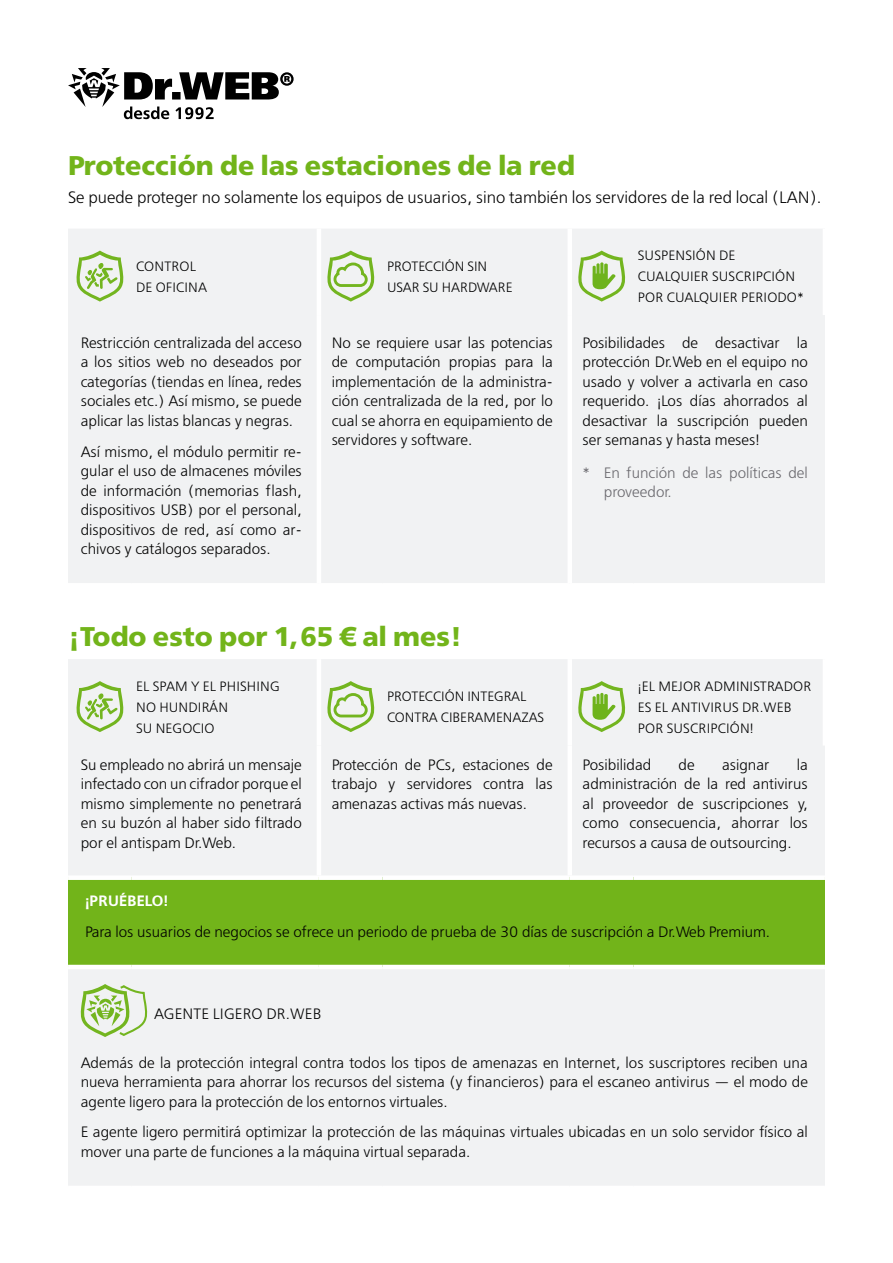
<style>
.page{position:relative;width:893px;height:1263px;background:#fff}
.page>*{position:absolute;margin:0;border:0;box-sizing:border-box;transform-origin:0 0}
.t1{font:700 27px "Free Set";color:#72b41a}
.t2{font:300 16.5px "Free Set";color:#000}
.t3{font:300 15px/19.5px "Free Set";color:#000;text-align:justify}
.t4{font:300 15px/19.5px "Free Set";color:#68676c}
.t5{font:600 15px "Free Set";letter-spacing:.01em;color:#fff}
.t6{font:300 13.5px/21px "Free Set";letter-spacing:.01em;color:#000}
</style>
<div class="page">
<svg style="left:68px;top:68px;width:226px;height:51px"></svg>
<div style="left:68px;top:229px;width:757px;height:354px;background:#f1f2f3"></div>
<hr style="left:317px;top:229px;width:4px;height:86px;background:#fff">
<hr style="left:568px;top:229px;width:4px;height:86px;background:#fff">
<hr style="left:823px;top:229px;width:4px;height:86px;background:#fff">
<hr style="left:317px;top:315px;width:4px;height:268px;background:#fff">
<hr style="left:568px;top:315px;width:4px;height:268px;background:#fff">
<svg style="left:75px;top:251px;width:49px;height:51px"></svg>
<svg style="left:326px;top:251px;width:49px;height:51px"></svg>
<svg style="left:577px;top:251px;width:49px;height:51px"></svg>
<div style="left:68px;top:659px;width:757px;height:527px;background:#f1f2f3"></div>
<div style="left:68px;top:878px;width:757px;height:89px;background:#72b41a"></div>
<div style="left:68px;top:875px;width:64px;height:5px;background:#fff"></div>
<div style="left:132px;top:875px;width:187px;height:5px;background:#fff"></div>
<div style="left:319px;top:875px;width:64px;height:5px;background:#fff"></div>
<div style="left:383px;top:875px;width:187px;height:5px;background:#fff"></div>
<div style="left:570px;top:875px;width:64px;height:5px;background:#fff"></div>
<div style="left:634px;top:875px;width:191px;height:5px;background:#fff"></div>
<hr style="left:68px;top:965px;width:64px;height:4px;background:#fff">
<hr style="left:132px;top:965px;width:187px;height:4px;background:#fff">
<hr style="left:319px;top:965px;width:64px;height:4px;background:#fff">
<hr style="left:383px;top:965px;width:187px;height:4px;background:#fff">
<hr style="left:570px;top:965px;width:64px;height:4px;background:#fff">
<hr style="left:634px;top:965px;width:191px;height:4px;background:#fff">
<hr style="left:317px;top:659px;width:4px;height:86px;background:#fff">
<hr style="left:568px;top:659px;width:4px;height:86px;background:#fff">
<hr style="left:823px;top:659px;width:4px;height:86px;background:#fff">
<hr style="left:317px;top:745px;width:4px;height:130px;background:#fff">
<hr style="left:568px;top:745px;width:4px;height:130px;background:#fff">
<svg style="left:75px;top:681px;width:49px;height:51px"></svg>
<svg style="left:326px;top:681px;width:49px;height:51px"></svg>
<svg style="left:577px;top:681px;width:49px;height:51px"></svg>
<svg style="left:80px;top:984px;width:70px;height:53px"></svg>
<h1 class="t1" style="left:68px;top:148px;width:509px">Protección de las estaciones de la red</h1>
<p class="t2" style="left:68px;top:187px;width:755px">Se puede proteger no solamente los equipos de usuarios, sino también los servidores de la red local (LAN).</p>
<p class="t6" style="left:136px;top:255px;width:73px">CONTROL<br>DE OFICINA</p>
<p class="t6" style="left:387px;top:255px;width:127px">PROTECCIÓN SIN<br>USAR SU HARDWARE</p>
<p class="t6" style="left:638px;top:245px;width:167px">SUSPENSIÓN DE<br>CUALQUIER SUSCRIPCIÓN<br>POR CUALQUIER PERIODO*</p>
<p class="t3" style="left:81px;top:333px;width:223px">Restricción centralizada del acceso a los sitios web no deseados por categorías (tiendas en línea, redes sociales etc.) Así mismo, se puede aplicar las listas blancas y negras.</p>
<p class="t3" style="left:81px;top:441px;width:223px">Así mismo, el módulo permitir re&shy;gular el uso de almacenes móviles de información (memorias flash, dispositivos USB) por el personal, dispositivos de red, así como ar&shy;chivos y catálogos separados.</p>
<p class="t3" style="left:332px;top:333px;width:223px">No se requiere usar las potencias de computación propias para la implementación de la administra&shy;ción centralizada de la red, por lo cual se ahorra en equipamiento de servidores y software.</p>
<p class="t3" style="left:583px;top:333px;width:227px">Posibilidades de desactivar la protección Dr.Web en el equipo no usado y volver a activarla en caso requerido. ¡Los días ahorrados al desactivar la suscripción pueden ser semanas y hasta meses!</p>
<p class="t4" style="left:604px;top:462px;width:206px;text-indent:-21px">* En función de las políticas del proveedor.</p>
<h1 class="t1" style="left:68px;top:619px;width:396px">¡Todo esto por 1,65 € al mes!</h1>
<p class="t6" style="left:136px;top:675px;width:145px">EL SPAM Y EL PHISHING<br>NO HUNDIRÁN<br>SU NEGOCIO</p>
<p class="t6" style="left:387px;top:686px;width:159px">PROTECCIÓN INTEGRAL<br>CONTRA CIBERAMENAZAS</p>
<p class="t6" style="left:638px;top:675px;width:175px">¡EL MEJOR ADMINISTRADOR<br>ES EL ANTIVIRUS DR.WEB<br>POR SUSCRIPCIÓN!</p>
<p class="t3" style="left:81px;top:755px;width:223px">Su empleado no abrirá un mensaje infectado con un cifrador porque el mismo simplemente no penetrará en su buzón al haber sido filtrado por el antispam Dr.Web.</p>
<p class="t3" style="left:332px;top:755px;width:223px">Protección de PCs, estaciones de trabajo y servidores contra las amenazas activas más nuevas.</p>
<p class="t3" style="left:583px;top:755px;width:70px">Posibilidad</p>
<p class="t3" style="left:679px;top:755px;width:18px">de</p>
<p class="t3" style="left:722px;top:755px;width:49px">asignar</p>
<p class="t3" style="left:583px;top:755px;width:227px;text-indent:214px">la administración de la red antivirus al proveedor de suscripciones y, como consecuencia, ahorrar los recursos a causa de outsourcing.</p>
<p class="t5" style="left:85px;top:891px;width:84px">¡PRUÉBELO!</p>
<p class="t3" style="left:85px;top:922px;width:687px">Para los usuarios de negocios se ofrece un periodo de prueba de 30 días de suscripción a Dr.Web Premium.</p>
<p class="t3" style="left:154px;top:1004px;width:169px">AGENTE LIGERO DR.WEB</p>
<p class="t3" style="left:81px;top:1052px;width:729px">Además de la protección integral contra todos los tipos de amenazas en Internet, los suscriptores reciben una nueva herramienta para ahorrar los recursos del sistema (y financieros) para el escaneo antivirus — el modo de agente ligero para la protección de los entornos virtuales.</p>
<p class="t3" style="left:81px;top:1122px;width:729px">E agente ligero permitirá optimizar la protección de las máquinas virtuales ubicadas en un solo servidor físico al mover una parte de funciones a la máquina virtual separada.</p>
</div>
